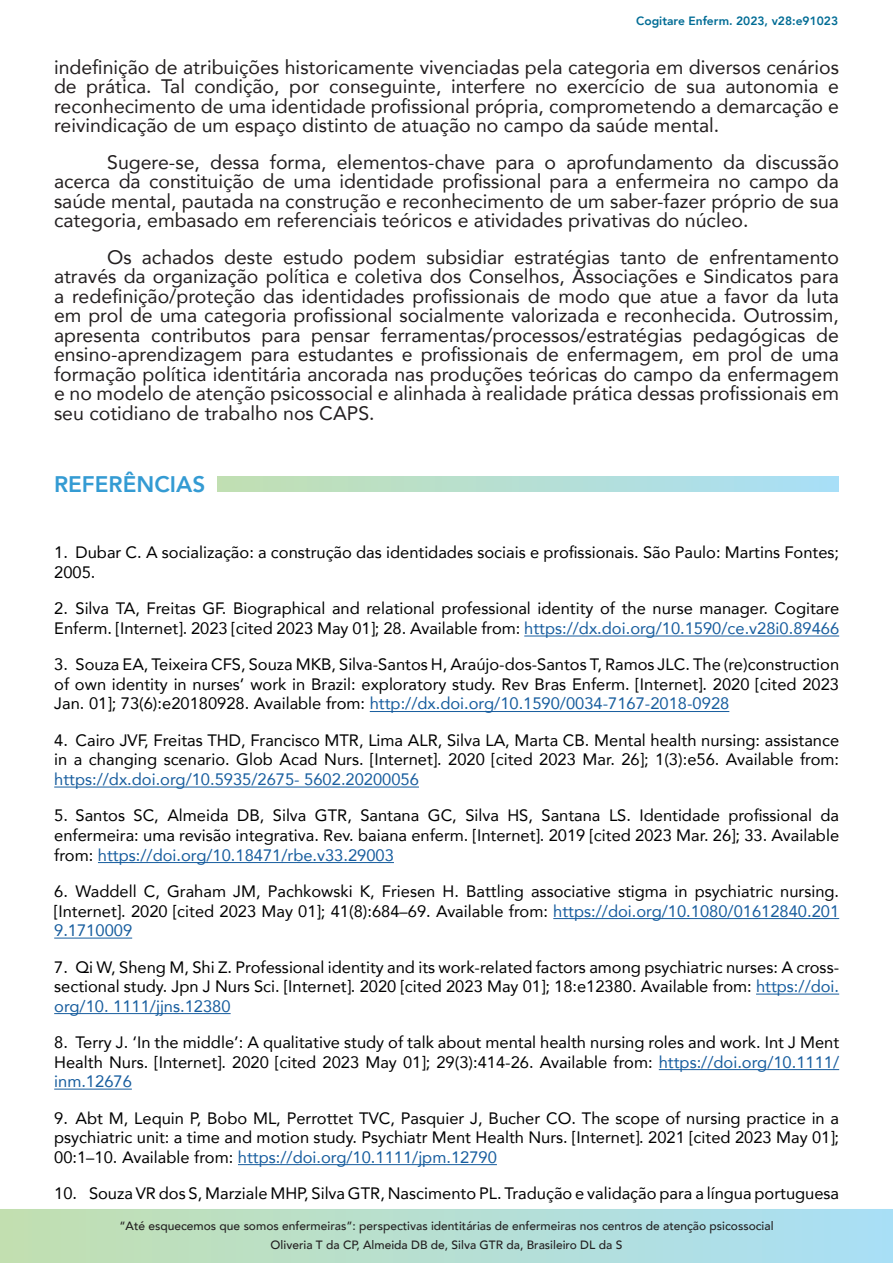
<style>
.page{position:relative;width:893px;height:1263px;background:#fff}
.page>*{position:absolute;margin:0;border:0;box-sizing:border-box;transform-origin:0 0}
.t1{font:800 22.5px "Avenir";color:#349bd3}
.t2{font:19.5px/19.5px "Avenir";color:#231f20;text-align:justify}
.t3{font:16.5px/19.5px "Avenir";color:#000001;text-align:justify}
.t4{font:500 12px/18.6px "Avenir";color:#231f20;text-align:center}
.t5{font:800 12px "Avenir";color:#006c95}
.s1{color:#175d9e}
</style>
<div class="page">
<svg style="left:0;top:1209px;width:893px;height:54px;background:#b6dfd2"></svg>
<div style="left:218px;top:476px;width:621px;height:16px;background:linear-gradient(to right,#c2dfb2,#a9dff7)"></div>
<hr style="left:524px;top:636px;width:315px;height:1px;background:#175d9e">
<hr style="left:370px;top:711px;width:359px;height:1px;background:#175d9e">
<hr style="left:54px;top:787px;width:365px;height:1px;background:#175d9e">
<hr style="left:98px;top:862px;width:296px;height:1px;background:#175d9e">
<hr style="left:553px;top:918px;width:286px;height:1px;background:#175d9e">
<hr style="left:54px;top:938px;width:78px;height:1px;background:#175d9e">
<hr style="left:756px;top:994px;width:83px;height:1px;background:#175d9e">
<hr style="left:54px;top:1013px;width:177px;height:1px;background:#175d9e">
<hr style="left:659px;top:1069px;width:180px;height:1px;background:#175d9e">
<hr style="left:54px;top:1089px;width:78px;height:1px;background:#175d9e">
<hr style="left:238px;top:1164px;width:259px;height:1px;background:#175d9e">
<p class="t5" style="left:636px;top:10px;width:203px">Cogitare Enferm. 2023, v28:e91023</p>
<p class="t2" style="left:54px;top:56px;width:786px">indefinição de atribuições historicamente vivenciadas pela categoria em diversos cenários de prática. Tal condição, por conseguinte, interfere no exercício de sua autonomia e reconhecimento de uma identidade profissional própria, comprometendo a demarcação e reivindicação de um espaço distinto de atuação no campo da saúde mental.</p>
<p class="t2" style="left:54px;top:151px;width:786px;text-indent:53px">Sugere-se, dessa forma, elementos-chave para o aprofundamento da discussão acerca da constituição de uma identidade profissional para a enfermeira no campo da saúde mental, pautada na construção e reconhecimento de um saber-fazer próprio de sua categoria, embasado em referenciais teóricos e atividades privativas do núcleo.</p>
<p class="t2" style="left:54px;top:246px;width:786px;text-indent:53px">Os achados deste estudo podem subsidiar estratégias tanto de enfrentamento através da organização política e coletiva dos Conselhos, Associações e Sindicatos para a redefinição/proteção das identidades profissionais de modo que atue a favor da luta em prol de uma categoria profissional socialmente valorizada e reconhecida. Outrossim, apresenta contributos para pensar ferramentas/processos/estratégias pedagógicas de ensino-aprendizagem para estudantes e profissionais de enfermagem, em prol de uma formação política identitária ancorada nas produções teóricas do campo da enfermagem e no modelo de atenção psicossocial e alinhada à realidade prática dessas profissionais em seu cotidiano de trabalho nos CAPS.</p>
<p class="t1" style="left:54px;top:463px;width:153px">REFERÊNCIAS</p>
<p class="t3" style="left:54px;top:542px;width:786px">1. Dubar C. A socialização: a construção das identidades sociais e profissionais. São Paulo: Martins Fontes;<br>2005.</p>
<p class="t3" style="left:54px;top:598px;width:786px">2. Silva TA, Freitas GF. Biographical and relational professional identity of the nurse manager. Cogitare<br>Enferm. [Internet]. 2023 [cited 2023 May 01]; 28. Available from: <span class="s1">https://dx.doi.org/10.1590/ce.v28i0.89466</span></p>
<p class="t3" style="left:54px;top:654px;width:786px">3. Souza EA, Teixeira CFS, Souza MKB, Silva-Santos H, Araújo-dos-Santos T, Ramos JLC. The (re)construction of own identity in nurses’ work in Brazil: exploratory study. Rev Bras Enferm. [Internet]. 2020 [cited 2023<br>Jan. 01]; 73(6):e20180928. Available from: <span class="s1">http://dx.doi.org/10.1590/0034-7167-2018-0928</span></p>
<p class="t3" style="left:54px;top:730px;width:786px">4. Cairo JVF, Freitas THD, Francisco MTR, Lima ALR, Silva LA, Marta CB. Mental health nursing: assistance in a changing scenario. Glob Acad Nurs. [Internet]. 2020 [cited 2023 Mar. 26]; 1(3):e56. Available from: <span class="s1">https://dx.doi.org/10.5935/2675- 5602.20200056</span></p>
<p class="t3" style="left:54px;top:805px;width:786px">5. Santos SC, Almeida DB, Silva GTR, Santana GC, Silva HS, Santana LS. Identidade profissional da enfermeira: uma revisão integrativa. Rev. baiana enferm. [Internet]. 2019 [cited 2023 Mar. 26]; 33. Available from: <span class="s1">https://doi.org/10.18471/rbe.v33.29003</span></p>
<p class="t3" style="left:54px;top:881px;width:786px">6. Waddell C, Graham JM, Pachkowski K, Friesen H. Battling associative stigma in psychiatric nursing. [Internet]. 2020 [cited 2023 May 01]; 41(8):684–69. Available from: <span class="s1">https://doi.org/10.1080/01612840.201<br>9.1710009</span></p>
<p class="t3" style="left:54px;top:956px;width:786px">7. Qi W, Sheng M, Shi Z. Professional identity and its work-related factors among psychiatric nurses: A cross&shy;sectional study. Jpn J Nurs Sci. [Internet]. 2020 [cited 2023 May 01]; 18:e12380. Available from: <span class="s1">https://doi. org/10. 1111/jjns.12380</span></p>
<p class="t3" style="left:54px;top:1032px;width:786px">8. Terry J. ‘In the middle’: A qualitative study of talk about mental health nursing roles and work. Int J Ment Health Nurs. [Internet]. 2020 [cited 2023 May 01]; 29(3):414-26. Available from: <span class="s1">https://doi.org/10.1111/ inm.12676</span></p>
<p class="t3" style="left:54px;top:1107px;width:786px">9. Abt M, Lequin P, Bobo ML, Perrottet TVC, Pasquier J, Bucher CO. The scope of nursing practice in a psychiatric unit: a time and motion study. Psychiatr Ment Health Nurs. [Internet]. 2021 [cited 2023 May 01]; 00:1–10. Available from: <span class="s1">https://doi.org/10.1111/jpm.12790</span></p>
<p class="t3" style="left:54px;top:1183px;width:786px">10. Souza VR dos S, Marziale MHP, Silva GTR, Nascimento PL. Tradução e validação para a língua portuguesa</p>
<p class="t4" style="left:119px;top:1216px;width:656px">“Até esquecemos que somos enfermeiras”: perspectivas identitárias de enfermeiras nos centros de atenção psicossocial<br>Oliveria T da CP, Almeida DB de, Silva GTR da, Brasileiro DL da S</p>
</div>
